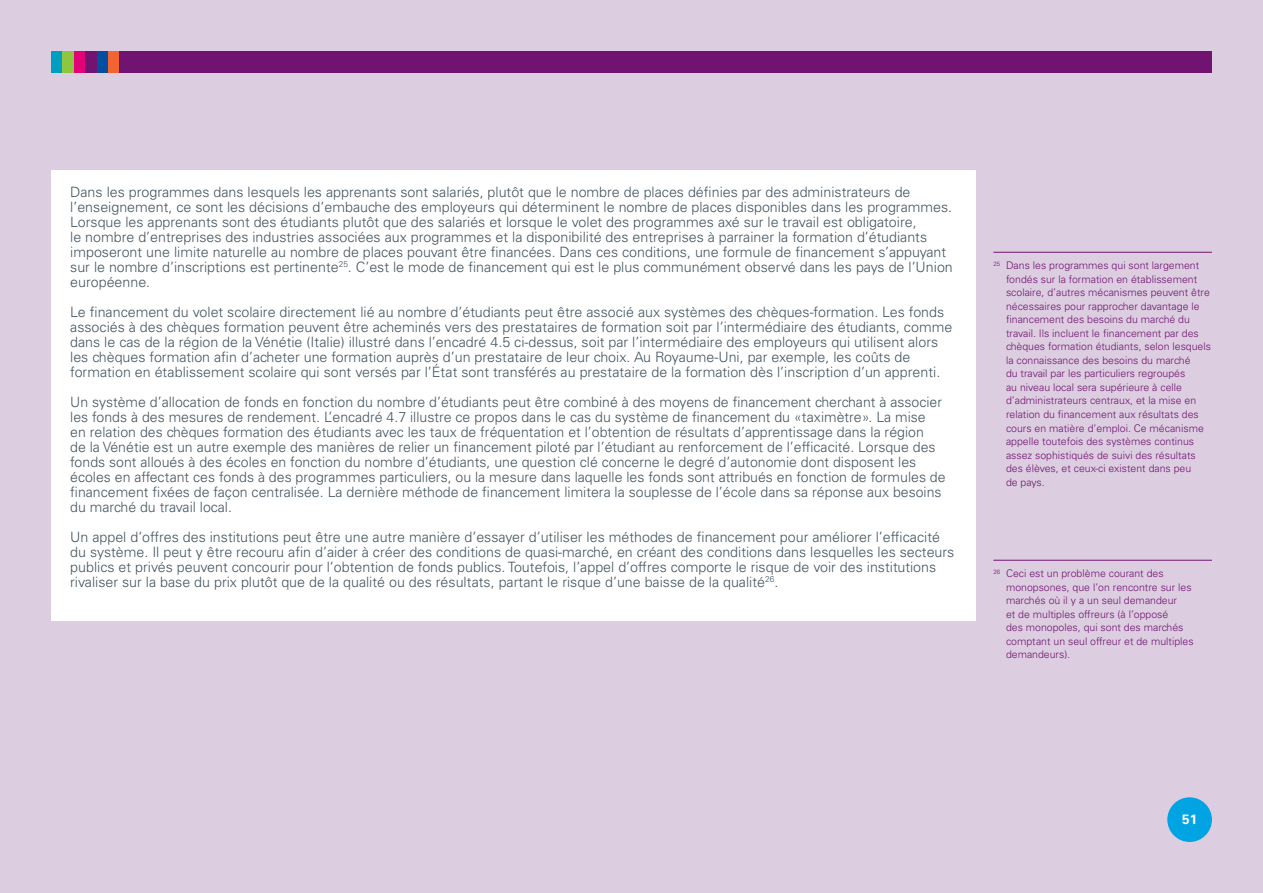
<style>
.page{position:relative;width:1263px;height:893px;background:#dccee0}
.page>*{position:absolute;margin:0;border:0;box-sizing:border-box;transform-origin:0 0}
.t1{font:300 14.25px/15px "Univers LT Std";color:#455560}
.t2{font:700 13.5px "Univers LT Std";color:#fff}
.t3{font:300 10.5px/13.5px "Univers LT Std";color:#711471}
</style>
<div class="page">
<div style="left:1167px;top:797px;width:45px;height:45px;background:#00a4e3;border-radius:50%"></div>
<div style="left:51px;top:51px;width:1161px;height:21px;background:#711471"></div>
<div style="left:51px;top:51px;width:11px;height:21px;background:#009fc2"></div>
<div style="left:108px;top:51px;width:11px;height:21px;background:#f26531"></div>
<div style="left:96px;top:51px;width:12px;height:21px;background:#034ea2"></div>
<div style="left:74px;top:51px;width:11px;height:21px;background:#e20177"></div>
<div style="left:62px;top:51px;width:12px;height:21px;background:#8dc63f"></div>
<div style="left:51px;top:170px;width:925px;height:451px;background:#fff"></div>
<hr style="left:993px;top:560px;width:219px;height:1px;background:#711471">
<hr style="left:993px;top:252px;width:219px;height:1px;background:#711471">
<p class="t1" style="left:70px;top:184px;width:884px">Dans les programmes dans lesquels les apprenants sont salariés, plutôt que le nombre de places définies par des administrateurs de l’enseignement, ce sont les décisions d’embauche des employeurs qui déterminent le nombre de places disponibles dans les programmes.<br>Lorsque les apprenants sont des étudiants plutôt que des salariés et lorsque le volet des programmes axé sur le travail est obligatoire,<br>le nombre d’entreprises des industries associées aux programmes et la disponibilité des entreprises à parrainer la formation d’étudiants imposeront une limite naturelle au nombre de places pouvant être financées. Dans ces conditions, une formule de financement s’appuyant sur le nombre d’inscriptions est pertinente<sup>25</sup>. C’est le mode de financement qui est le plus communément observé dans les pays de l’Union européenne.</p>
<p class="t1" style="left:70px;top:304px;width:883px">Le financement du volet scolaire directement lié au nombre d’étudiants peut être associé aux systèmes des chèques-formation. Les fonds associés à des chèques formation peuvent être acheminés vers des prestataires de formation soit par l’intermédiaire des étudiants, comme dans le cas de la région de la Vénétie (Italie) illustré dans l’encadré 4.5 ci-dessus, soit par l’intermédiaire des employeurs qui utilisent alors les chèques formation afin d’acheter une formation auprès d’un prestataire de leur choix. Au Royaume-Uni, par exemple, les coûts de formation en établissement scolaire qui sont versés par l’État sont transférés au prestataire de la formation dès l’inscription d’un apprenti.</p>
<p class="t1" style="left:70px;top:394px;width:877px">Un système d’allocation de fonds en fonction du nombre d’étudiants peut être combiné à des moyens de financement cherchant à associer les fonds à des mesures de rendement. L’encadré 4.7 illustre ce propos dans le cas du système de financement du «taximètre». La mise<br>en relation des chèques formation des étudiants avec les taux de fréquentation et l’obtention de résultats d’apprentissage dans la région<br>de la Vénétie est un autre exemple des manières de relier un financement piloté par l’étudiant au renforcement de l’efficacité. Lorsque des fonds sont alloués à des écoles en fonction du nombre d’étudiants, une question clé concerne le degré d’autonomie dont disposent les écoles en affectant ces fonds à des programmes particuliers, ou la mesure dans laquelle les fonds sont attribués en fonction de formules de financement fixées de façon centralisée. La dernière méthode de financement limitera la souplesse de l’école dans sa réponse aux besoins du marché du travail local.</p>
<p class="t1" style="left:70px;top:529px;width:886px">Un appel d’offres des institutions peut être une autre manière d’essayer d’utiliser les méthodes de financement pour améliorer l’efficacité du système. Il peut y être recouru afin d’aider à créer des conditions de quasi-marché, en créant des conditions dans lesquelles les secteurs publics et privés peuvent concourir pour l’obtention de fonds publics. Toutefois, l’appel d’offres comporte le risque de voir des institutions rivaliser sur la base du prix plutôt que de la qualité ou des résultats, partant le risque d’une baisse de la qualité<sup>26</sup>.</p>
<p class="t3" style="left:1006px;top:259px;width:206px;text-indent:-13px"><sup>25</sup> Dans les programmes qui sont largement fondés sur la formation en établissement scolaire, d’autres mécanismes peuvent être nécessaires pour rapprocher davantage le financement des besoins du marché du travail. Ils incluent le financement par des chèques formation étudiants, selon lesquels la connaissance des besoins du marché<br>du travail par les particuliers regroupés<br>au niveau local sera supérieure à celle d’administrateurs centraux, et la mise en relation du financement aux résultats des cours en matière d’emploi. Ce mécanisme appelle toutefois des systèmes continus assez sophistiqués de suivi des résultats des élèves, et ceux-ci existent dans peu<br>de pays.</p>
<p class="t3" style="left:1006px;top:567px;width:189px;text-indent:-13px"><sup>26</sup> Ceci est un problème courant des monopsones, que l’on rencontre sur les marchés où il y a un seul demandeur<br>et de multiples offreurs (à l’opposé<br>des monopoles, qui sont des marchés comptant un seul offreur et de multiples demandeurs).</p>
<p class="t2" style="left:1182px;top:812px;width:17px">51</p>
</div>
